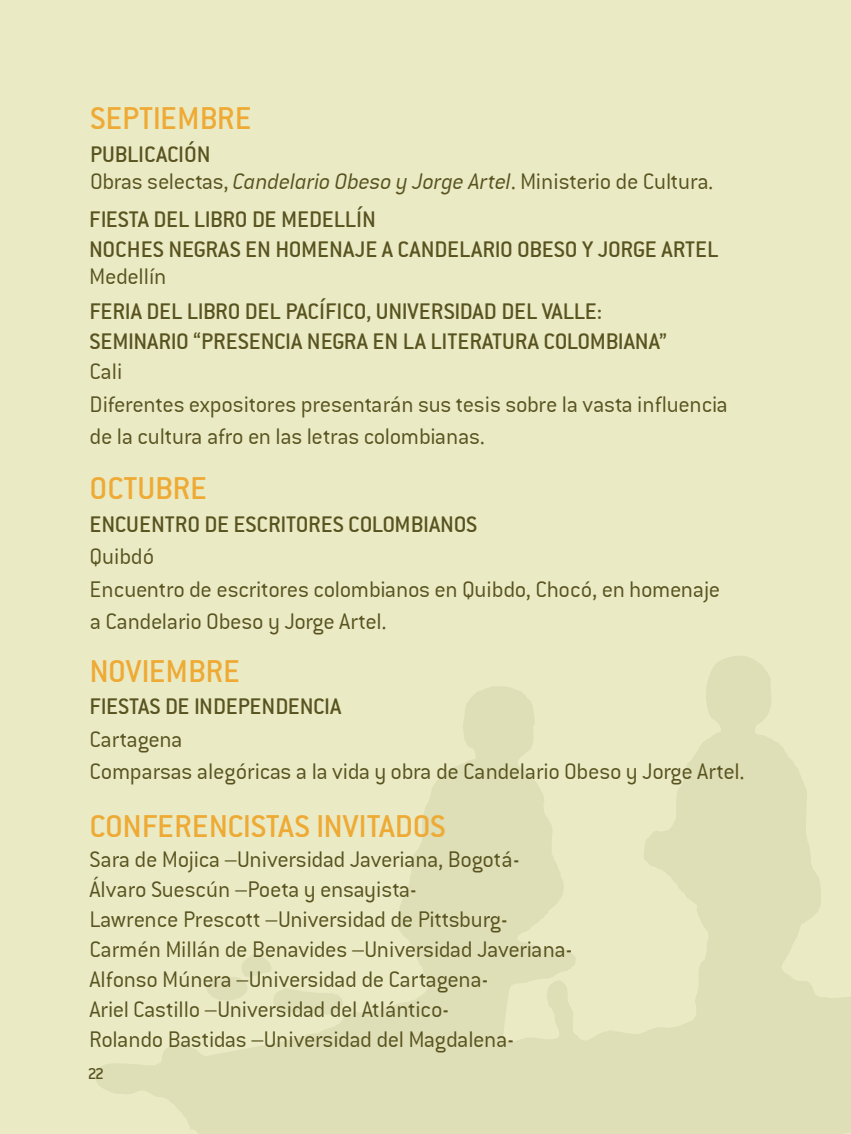
<style>
.page{position:relative;width:851px;height:1134px;background:#fff}
.page>*{position:absolute;margin:0;border:0;box-sizing:border-box;transform-origin:0 0}
.t1{font:500 35px "Conduit ITC";letter-spacing:-.005em;color:#eeaa34}
.t2{font:300 25px/30px "Conduit ITC";letter-spacing:-.015em;color:#58531f}
.t3{font:500 25px/30px "Conduit ITC";color:#58531f}
.t4{font:500 17.5px "Conduit ITC";color:#58531f}
.s1{font-weight:500}
.s2{font-style:italic}
</style>
<div class="page">
<div style="left:0;top:0;width:850px;height:1134px;background:#eaeac5"></div>
<svg style="left:95px;top:656px;width:755px;height:478px"></svg>
<h1 class="t1" style="left:90px;top:99px;width:163px">SEPTIEMBRE</h1>
<p class="t2" style="left:90px;top:140px;width:625px;line-height:27.5px"><span class="s1">PUBLICACIÓN<br></span>Obras selectas, <span class="s2">Candelario Obeso y Jorge Artel</span>. Ministerio de Cultura.</p>
<p class="t3" style="left:89px;top:204px;width:630px">FIESTA DEL LIBRO DE MEDELLÍN<br>NOCHES NEGRAS EN HOMENAJE A CANDELARIO OBESO Y JORGE ARTEL</p>
<p class="t2" style="left:89px;top:261px;width:79px">Medellín</p>
<p class="t3" style="left:90px;top:296px;width:578px">FERIA DEL LIBRO DEL PACÍFICO, UNIVERSIDAD DEL VALLE:<br>SEMINARIO “PRESENCIA NEGRA EN LA LITERATURA COLOMBIANA”</p>
<p class="t2" style="left:89px;top:355px;width:639px;line-height:32.5px">Cali<br>Diferentes expositores presentarán sus tesis sobre la vasta influencia de la cultura afro en las letras colombianas.</p>
<h1 class="t1" style="left:89px;top:469px;width:119px">OCTUBRE</h1>
<p class="t3" style="left:89px;top:509px;width:389px">ENCUENTRO DE ESCRITORES COLOMBIANOS</p>
<p class="t2" style="left:90px;top:540px;width:632px;line-height:32.5px">Quibdó<br>Encuentro de escritores colombianos en Quibdo, Chocó, en homenaje a Candelario Obeso y Jorge Artel.</p>
<h1 class="t1" style="left:89px;top:651px;width:152px">NOVIEMBRE</h1>
<p class="t3" style="left:89px;top:691px;width:253px">FIESTAS DE INDEPENDENCIA</p>
<p class="t2" style="left:89px;top:723px;width:656px;line-height:32.5px">Cartagena<br>Comparsas alegóricas a la vida y obra de Candelario Obeso y Jorge Artel.</p>
<h1 class="t1" style="left:89px;top:806px;width:357px">CONFERENCISTAS INVITADOS</h1>
<p class="t2" style="left:89px;top:844px;width:484px">Sara de Mojica –Universidad Javeriana, Bogotá-Álvaro Suescún –Poeta y ensayista-<br>Lawrence Prescott –Universidad de Pittsburg-Carmén Millán de Benavides –Universidad Javeriana-Alfonso Múnera –Universidad de Cartagena-<br>Ariel Castillo –Universidad del Atlántico-<br>Rolando Bastidas –Universidad del Magdalena-</p>
<p class="t4" style="left:88px;top:1063px;width:18px">22</p>
</div>
